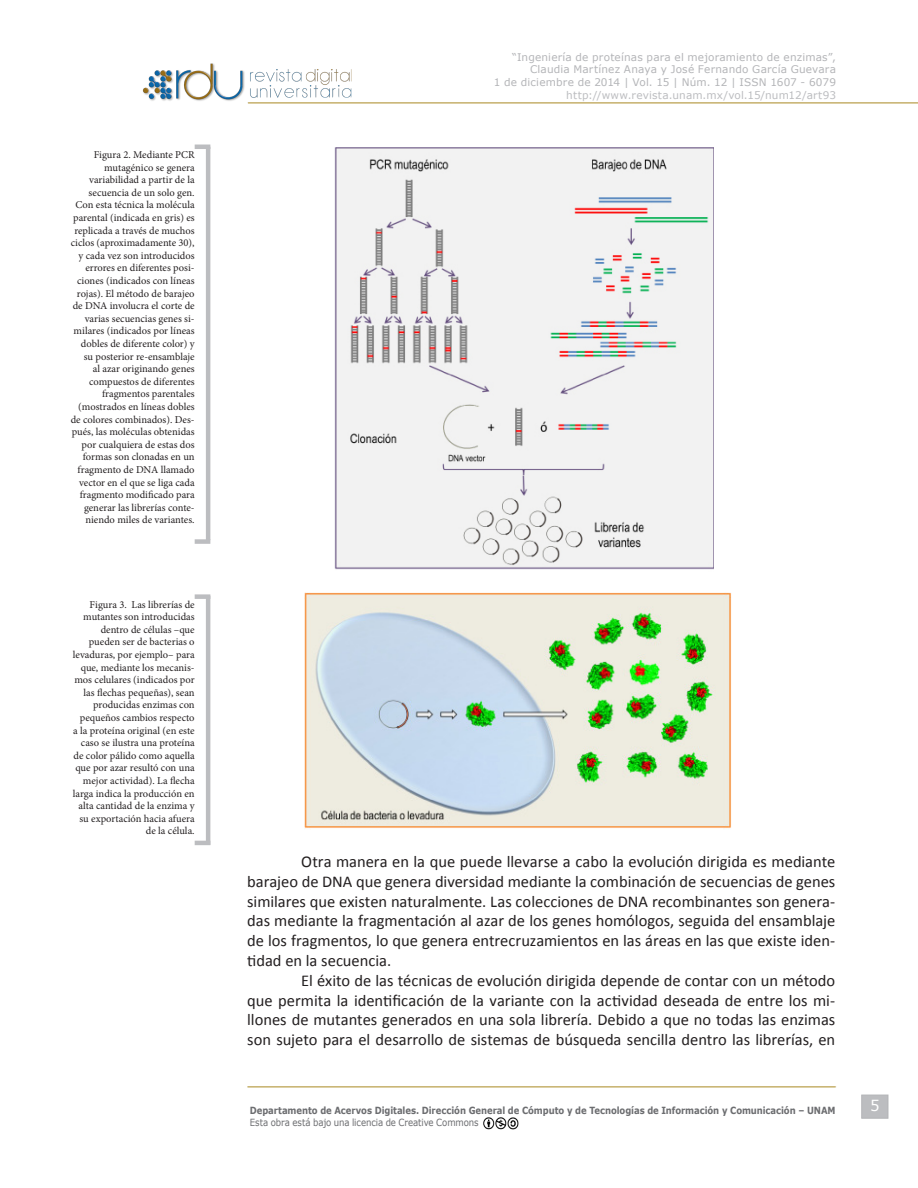
<style>
.page{position:relative;width:918px;height:1188px;background:#fff}
.page>*{position:absolute;margin:0;border:0;box-sizing:border-box;transform-origin:0 0}
.subtitulo_2_de_texto{font:16.5px/19.8px "Calibri";letter-spacing:-.005em;color:#231f20;text-align:justify}
.t1{font:15px "Verdana";color:#fff}
.epigrafe{font:10.5px/12.6px "Minion Pro";color:#231f20;text-align:right}
.t2{font:10.5px/12.6px "Verdana";letter-spacing:.015em;color:#b4b5b8;text-align:right}
.t3{font:10.5px "Verdana";letter-spacing:.015em;color:#bcbdc0}
.t4{font:700 9.9px "Verdana";letter-spacing:-.01em;color:#6c6d70;scale:.86 1}
.t5{font:9.9px "Verdana";letter-spacing:-.01em;color:#6c6d70;scale:.87 1}
</style>
<div class="page">
<div style="left:861px;top:1095px;width:27px;height:24px;background:#bcbdc0"></div>
<img style="left:142px;top:63px;width:210px;height:38px">
<hr style="left:247px;top:102px;width:671px;height:2px;background:#cbb87c">
<hr style="left:248px;top:103px;width:670px;height:1px;background:#ba9b32">
<hr style="left:247px;top:1086px;width:589px;height:2px;background:#cab677">
<hr style="left:248px;top:1087px;width:588px;height:1px;background:#ba9b32">
<img style="left:483px;top:1117px;width:36px;height:13px">
<img style="left:334px;top:147px;width:379px;height:423px">
<hr style="left:206px;top:147px;width:4px;height:393px;background:#bcbdc0">
<div style="left:195px;top:539px;width:15px;height:5px;background:#bcbdc0"></div>
<hr style="left:195px;top:145px;width:15px;height:4px;background:#bcbdc0">
<img style="left:305px;top:592px;width:426px;height:237px">
<hr style="left:206px;top:596px;width:4px;height:249px;background:#bcbdc0">
<hr style="left:195px;top:841px;width:15px;height:4px;background:#bcbdc0">
<div style="left:195px;top:594px;width:15px;height:5px;background:#bcbdc0"></div>
<p class="epigrafe" style="left:71px;top:148px;width:125px">Figura 2. Mediante PCR mutagénico se genera variabilidad a partir de la secuencia de un solo gen.<br>Con esta técnica la molécula parental (indicada en gris) es replicada a través de muchos ciclos (aproximadamente 30), y cada vez son introducidos errores en diferentes posi&shy;ciones (indicados con líneas rojas). El método de barajeo de DNA involucra el corte de varias secuencias genes si&shy;milares (indicados por líneas dobles de diferente color) y su posterior re-ensamblaje<br>al azar originando genes compuestos de diferentes fragmentos parentales (mostrados en líneas dobles de colores combinados). Des&shy;pués, las moléculas obtenidas por cualquiera de estas dos formas son clonadas en un fragmento de DNA llamado vector en el que se liga cada fragmento modificado para generar las librerías conte&shy;niendo miles de variantes.</p>
<p class="epigrafe" style="left:73px;top:598px;width:123px">Figura 3. Las librerías de mutantes son introducidas dentro de células –que pueden ser de bacterias o levaduras, por ejemplo– para que, mediante los mecanis&shy;mos celulares (indicados por las flechas pequeñas), sean producidas enzimas con pequeños cambios respecto a la proteína original (en este caso se ilustra una proteína de color pálido como aquella que por azar resultó con una mejor actividad). La flecha larga indica la producción en alta cantidad de la enzima y su exportación hacia afuera de la célula.</p>
<p class="t2" style="left:494px;top:51px;width:344px">“Ingeniería de proteínas para el mejoramiento de enzimas”,<br>Claudia Martínez Anaya y José Fernando García Guevara<br>1 de diciembre de 2014 | Vol. 15 | Núm. 12 | ISSN 1607 - 6079</p>
<p class="t3" style="left:566px;top:88px;width:271px">http://www.revista.unam.mx/vol.15/num12/art93</p>
<p class="subtitulo_2_de_texto" style="left:247px;top:852px;width:590px;text-indent:54px">Otra manera en la que puede llevarse a cabo la evolución dirigida es mediante barajeo de DNA que genera diversidad mediante la combinación de secuencias de genes similares que existen naturalmente. Las colecciones de DNA recombinantes son genera&shy;das mediante la fragmentación al azar de los genes homólogos, seguida del ensamblaje de los fragmentos, lo que genera entrecruzamientos en las áreas en las que existe iden&shy;tidad en la secuencia.</p>
<p class="subtitulo_2_de_texto" style="left:247px;top:970px;width:590px;text-indent:54px">El éxito de las técnicas de evolución dirigida depende de contar con un método que permita la identificación de la variante con la actividad deseada de entre los mi&shy;llones de mutantes generados en una sola librería. Debido a que no todas las enzimas son sujeto para el desarrollo de sistemas de búsqueda sencilla dentro las librerías, en</p>
<p class="t4" style="left:250px;top:1103px;width:683px">Departamento de Acervos Digitales. Dirección General de Cómputo y de Tecnologías de Información y Comunicación – UNAM</p>
<p class="t5" style="left:250px;top:1115px;width:265px">Esta obra está bajo una licencia de Creative Commons</p>
<h2 class="t1" style="left:870px;top:1096px;width:11px">5</h2>
</div>
